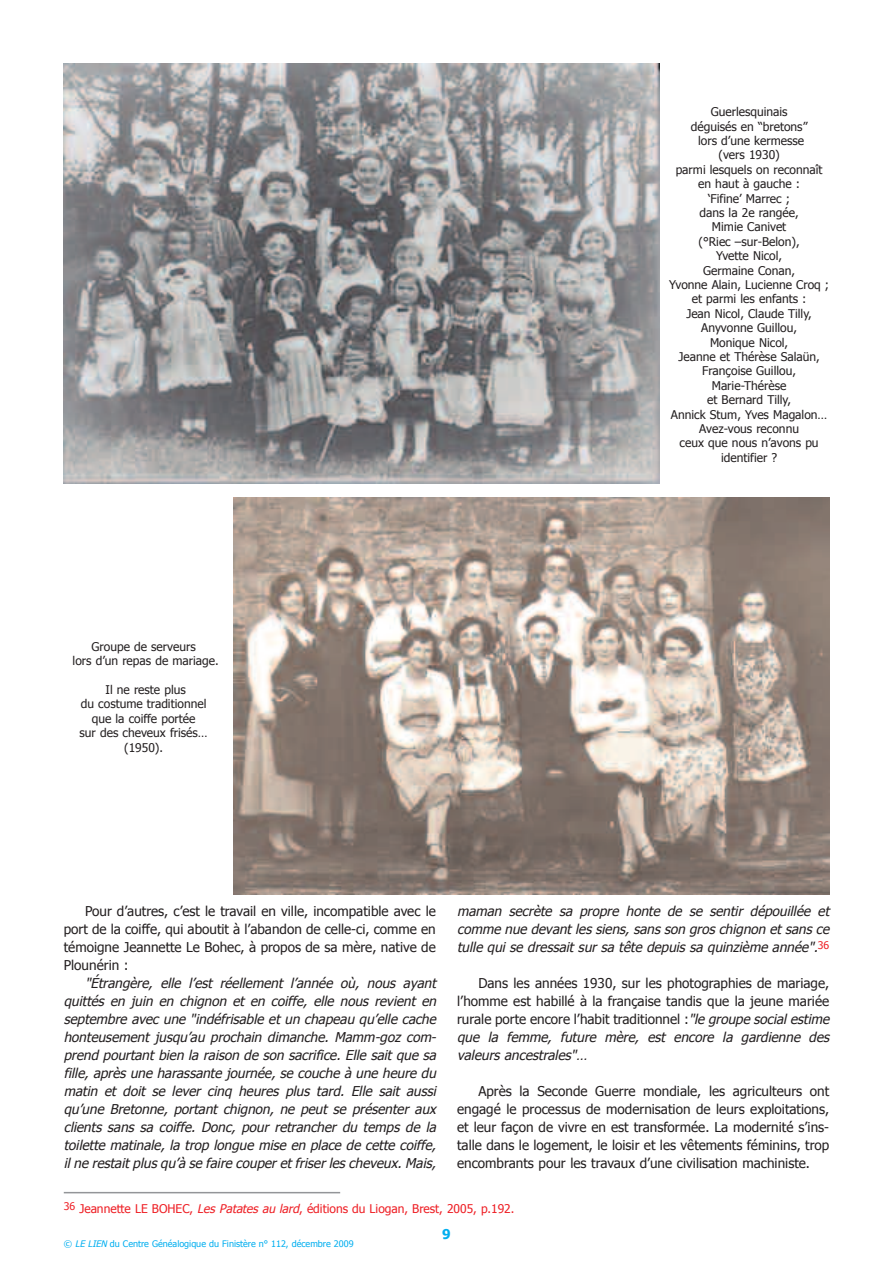
<style>
.page{position:relative;width:893px;height:1263px;background:#fff}
.page>*{position:absolute;margin:0;border:0;box-sizing:border-box;transform-origin:0 0}
.t1{font:italic 13.5px/18px "Tahoma";color:#231f20;text-align:justify}
.t2{font:13.5px/18px "Tahoma";color:#231f20;text-align:justify}
.t3{font:700 13.5px "Tahoma";color:#00aeef}
.t4{font:12px/14.4px "Tahoma";color:#231f20;text-align:center}
.t5{font:12px "Tahoma";color:#ee1e24}
.t6{font:9px "Tahoma";color:#00aeef}
.s1{font-style:italic}
</style>
<div class="page">
<img style="left:64px;top:64px;width:595px;height:419px">
<img style="left:234px;top:497px;width:595px;height:398px">
<hr style="left:64px;top:1192px;width:276px;height:1px;background:#939598">
<p class="t4" style="left:669px;top:104px;width:162px">Guerlesquinais<br>déguisés en “bretons”<br>lors d’une kermesse<br>(vers 1930)<br>parmi lesquels on reconnaît en haut à gauche :<br>‘Fifine’ Marrec ;<br>dans la 2e rangée,<br>Mimie Canivet<br>(°Riec –sur-Belon),<br>Yvette Nicol,<br>Germaine Conan,<br>Yvonne Alain, Lucienne Croq ; et parmi les enfants :<br>Jean Nicol, Claude Tilly,<br>Anyvonne Guillou,<br>Monique Nicol,<br>Jeanne et Thérèse Salaün,<br>Françoise Guillou,<br>Marie-Thérèse<br>et Bernard Tilly,<br>Annick Stum, Yves Magalon…<br>Avez-vous reconnu<br>ceux que nous n’avons pu identifier ?</p>
<p class="t4" style="left:73px;top:639px;width:148px">Groupe de serveurs<br>lors d’un repas de mariage.</p>
<p class="t4" style="left:80px;top:682px;width:130px">Il ne reste plus<br>du costume traditionnel que la coiffe portée<br>sur des cheveux frisés… (1950).</p>
<p class="t2" style="left:64px;top:902px;width:374px;text-indent:21px">Pour d’autres, c’est le travail en ville, incompatible avec le port de la coiffe, qui aboutit à l’abandon de celle-ci, comme en témoigne Jeannette Le Bohec, à propos de sa mère, native de Plounérin :</p>
<p class="t1" style="left:64px;top:974px;width:377px;text-indent:21px">"Étrangère, elle l’est réellement l’année où, nous ayant quittés en juin en chignon et en coiffe, elle nous revient en septembre avec une "indéfrisable et un chapeau qu’elle cache honteusement jusqu’au prochain dimanche. Mamm-goz com&shy;prend pourtant bien la raison de son sacrifice. Elle sait que sa fille, après une harassante journée, se couche à une heure du matin et doit se lever cinq heures plus tard. Elle sait aussi qu’une Bretonne, portant chignon, ne peut se présenter aux clients sans sa coiffe. Donc, pour retrancher du temps de la toilette matinale, la trop longue mise en place de cette coiffe, ilne restaitplusqu’à se faire couperetfriserlescheveux.Mais,</p>
<p class="t1" style="left:457px;top:902px;width:377px">maman secrète sa propre honte de se sentir dépouillée et comme nue devantlessiens,sansson groschignon etsansce tulle qui se dressait sur sa tête depuis sa quinzième année".<sup>3</sup> <sup>6</sup></p>
<p class="t2" style="left:457px;top:974px;width:377px;text-align:left;text-indent:21px">Dans les années 1930, sur les photographies de mariage, l’homme est habillé à la française tandis que la jeune mariée rurale porte encore l’habit traditionnel :<span class="s1">"le groupe socialestime que la femme, future mère, est encore la gardienne des valeurs ancestrales"…</span></p>
<p class="t2" style="left:457px;top:1082px;width:374px;text-indent:21px">Après la Seconde Guerre mondiale, les agriculteurs ont engagé le processus de modernisation de leurs exploitations, et leur façon de vivre en est transformée. La modernité s’ins&shy;talle dans le logement, le loisir et les vêtements féminins, trop encombrants pour les travaux d’une civilisation machiniste.</p>
<p class="t5" style="left:64px;top:1201px;width:452px"><sup>36</sup> Jeannette LE BOHEC, <span class="s1">Les Patates au lard</span>, éditions du Liogan, Brest, 2005, p.192.</p>
<p class="t6" style="left:64px;top:1238px;width:291px">© <span class="s1">LE LIEN</span>du Centre Généalogique du Finistère n° 112, décembre 2009</p>
<p class="t3" style="left:442px;top:1226px;width:10px">9</p>
</div>
